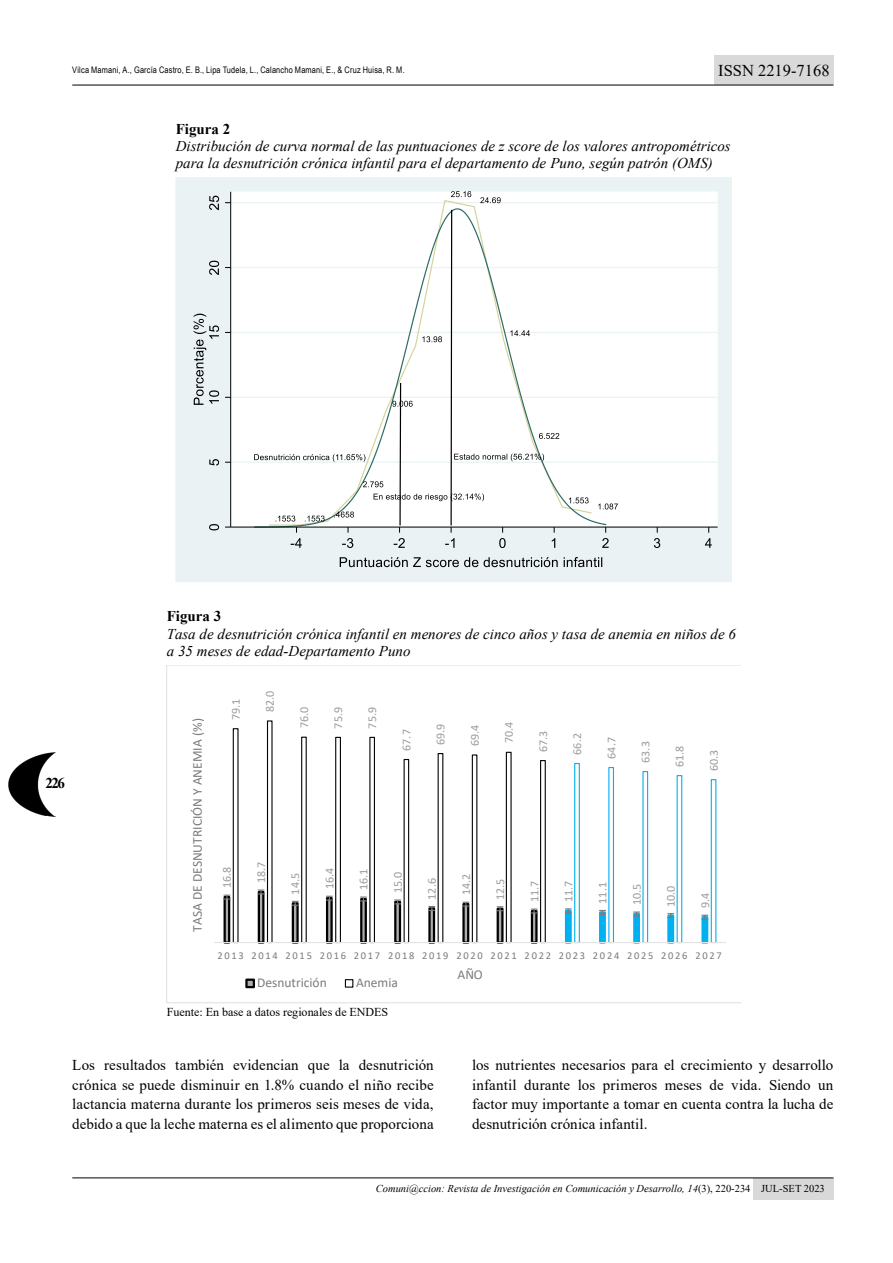
<style>
.page{position:relative;width:893px;height:1263px;background:#fff}
.page>*{position:absolute;margin:0;border:0;box-sizing:border-box;transform-origin:0 0}
.t1{font:16.5px "Times New Roman";color:#000}
.t2{font:15px/19.5px "Times New Roman";letter-spacing:.005em;color:#000;text-align:justify}
.t3{font:italic 15px/17.2px "Times New Roman";color:#000}
.t4{font:700 15px "Times New Roman";color:#000}
.t5{font:13.5px "Calibri";color:#7b7b7b}
.t6{font:12px "Calibri";color:#9d9c9c}
.t7{font:12px "Times New Roman";color:#000}
.t8{font:italic 10.5px "Times New Roman";color:#000}
.t9{font:10.5px "Calibri";letter-spacing:.165em;color:#7b7b7b}
.t10{font:9px "Arial Narrow";letter-spacing:.02em;color:#000}
.s1{font-style:normal}
</style>
<div class="page">
<img style="left:9px;top:753px;width:46px;height:63px">
<div style="left:714px;top:55px;width:119px;height:30px;background:#d9d9d9"></div>
<hr style="left:72px;top:85px;width:761px;height:1px;background:#000">
<div style="left:753px;top:1178px;width:80px;height:21px;background:#d9d9d9"></div>
<hr style="left:72px;top:1177px;width:761px;height:1px;background:#000">
<div style="left:176px;top:178px;width:556px;height:404px;background:#eaf2f3"></div>
<div style="left:231px;top:192px;width:487px;height:335px;background:#fff"></div>
<hr style="left:231px;top:526px;width:487px;height:2px;background:#eaf2f3">
<hr style="left:231px;top:462px;width:487px;height:1px;background:#eaf2f3">
<hr style="left:231px;top:397px;width:487px;height:1px;background:#eaf2f3">
<hr style="left:231px;top:332px;width:487px;height:1px;background:#eaf2f3">
<hr style="left:231px;top:267px;width:487px;height:1px;background:#eaf2f3">
<hr style="left:231px;top:202px;width:487px;height:1px;background:#eaf2f3">
<svg style="left:451px;top:191px;width:20px;height:6px"></svg>
<svg style="left:480px;top:197px;width:21px;height:6px"></svg>
<svg style="left:569px;top:497px;width:20px;height:6px"></svg>
<svg style="left:598px;top:503px;width:20px;height:6px"></svg>
<hr style="left:230px;top:192px;width:1px;height:335px;background:#000">
<svg style="left:209px;top:524px;width:10px;height:6px"></svg>
<svg style="left:209px;top:459px;width:10px;height:7px"></svg>
<svg style="left:209px;top:261px;width:10px;height:14px"></svg>
<svg style="left:209px;top:196px;width:10px;height:14px"></svg>
<svg style="left:194px;top:314px;width:25px;height:91px"></svg>
<hr style="left:231px;top:527px;width:487px;height:1px;background:#000">
<svg style="left:254px;top:209px;width:305px;height:339px"></svg>
<svg style="left:602px;top:527px;width:7px;height:21px"></svg>
<svg style="left:654px;top:527px;width:6px;height:21px"></svg>
<svg style="left:705px;top:527px;width:7px;height:21px"></svg>
<svg style="left:340px;top:557px;width:262px;height:10px"></svg>
<svg style="left:166px;top:665px;width:575px;height:338px"></svg>
<p class="t10" style="left:72px;top:64px;width:334px">Vilca Mamani, A., García Castro, E. B., Lipa Tudela, L., Calancho Mamani, E., &amp; Cruz Huisa, R. M.</p>
<p class="t1" style="left:718px;top:59px;width:113px">ISSN 2219-7168</p>
<p class="t4" style="left:176px;top:118px;width:56px">Figura 2</p>
<p class="t3" style="left:176px;top:137px;width:556px">Distribución de curva normal de las puntuaciones de z score de los valores antropométricos para la desnutrición crónica infantil para el departamento de Puno, según patrón (OMS)</p>
<p class="t4" style="left:45px;top:772px;width:21px">226</p>
<p class="t4" style="left:167px;top:605px;width:56px">Figura 3</p>
<p class="t3" style="left:167px;top:624px;width:571px">Tasa de desnutrición crónica infantil en menores de cinco años y tasa de anemia en niños de 6 a 35 meses de edad-Departamento Puno</p>
<p class="t5" style="left:188px;top:931px;width:215px;rotate:-90deg">TASA DE DESNUTRICIÓN Y ANEMIA (%)</p>
<p class="t6" style="left:227px;top:720px;width:23px;rotate:-90deg">79.1</p>
<p class="t6" style="left:262px;top:712px;width:23px;rotate:-90deg">82.0</p>
<p class="t6" style="left:296px;top:728px;width:23px;rotate:-90deg">76.0</p>
<p class="t6" style="left:330px;top:728px;width:23px;rotate:-90deg">75.9</p>
<p class="t6" style="left:364px;top:728px;width:23px;rotate:-90deg">75.9</p>
<p class="t6" style="left:398px;top:751px;width:23px;rotate:-90deg">67.7</p>
<p class="t6" style="left:432px;top:745px;width:23px;rotate:-90deg">69.9</p>
<p class="t6" style="left:466px;top:746px;width:23px;rotate:-90deg">69.4</p>
<p class="t6" style="left:501px;top:743px;width:23px;rotate:-90deg">70.4</p>
<p class="t6" style="left:535px;top:752px;width:23px;rotate:-90deg">67.3</p>
<p class="t6" style="left:569px;top:755px;width:23px;rotate:-90deg">66.2</p>
<p class="t6" style="left:603px;top:759px;width:23px;rotate:-90deg">64.7</p>
<p class="t6" style="left:637px;top:763px;width:23px;rotate:-90deg">63.3</p>
<p class="t6" style="left:671px;top:767px;width:23px;rotate:-90deg">61.8</p>
<p class="t6" style="left:705px;top:771px;width:23px;rotate:-90deg">60.3</p>
<p class="t6" style="left:219px;top:888px;width:23px;rotate:-90deg">16.8</p>
<p class="t6" style="left:253px;top:883px;width:23px;rotate:-90deg">18.7</p>
<p class="t6" style="left:287px;top:894px;width:23px;rotate:-90deg">14.5</p>
<p class="t6" style="left:321px;top:889px;width:23px;rotate:-90deg">16.4</p>
<p class="t6" style="left:355px;top:890px;width:23px;rotate:-90deg">16.1</p>
<p class="t6" style="left:389px;top:893px;width:23px;rotate:-90deg">15.0</p>
<p class="t6" style="left:424px;top:900px;width:23px;rotate:-90deg">12.6</p>
<p class="t6" style="left:458px;top:895px;width:23px;rotate:-90deg">14.2</p>
<p class="t6" style="left:492px;top:900px;width:23px;rotate:-90deg">12.5</p>
<p class="t6" style="left:526px;top:902px;width:23px;rotate:-90deg">11.7</p>
<p class="t6" style="left:560px;top:902px;width:23px;rotate:-90deg">11.7</p>
<p class="t6" style="left:594px;top:904px;width:23px;rotate:-90deg">11.1</p>
<p class="t6" style="left:628px;top:905px;width:23px;rotate:-90deg">10.5</p>
<p class="t6" style="left:663px;top:907px;width:23px;rotate:-90deg">10.0</p>
<p class="t6" style="left:697px;top:908px;width:17px;rotate:-90deg">9.4</p>
<p class="t9" style="left:217px;top:948px;width:506px">2013 2014 2015 2016 2017 2018 2019 2020 2021 2022 2023 2024 2025 2026 2027</p>
<p class="t5" style="left:257px;top:973px;width:71px">Desnutrición</p>
<p class="t5" style="left:356px;top:973px;width:43px">Anemia</p>
<p class="t5" style="left:458px;top:965px;width:27px">AÑO</p>
<p class="t7" style="left:167px;top:1004px;width:223px">Fuente: En base a datos regionales de ENDES</p>
<p class="t2" style="left:72px;top:1055px;width:363px">Los resultados también evidencian que la desnutrición crónica se puede disminuir en 1.8% cuando el niño recibe lactancia materna durante los primeros seis meses de vida, debido a que la leche materna es el alimento que proporciona</p>
<p class="t2" style="left:472px;top:1055px;width:363px">los nutrientes necesarios para el crecimiento y desarrollo infantil durante los primeros meses de vida. Siendo un factor muy importante a tomar en cuenta contra la lucha de desnutrición crónica infantil.</p>
<p class="t8" style="left:376px;top:1181px;width:451px">Comuni@ccion: Revista de Investigación en Comunicación y Desarrollo, 14<span class="s1">(3), 220-234 JUL-SET 2023</span></p>
</div>
